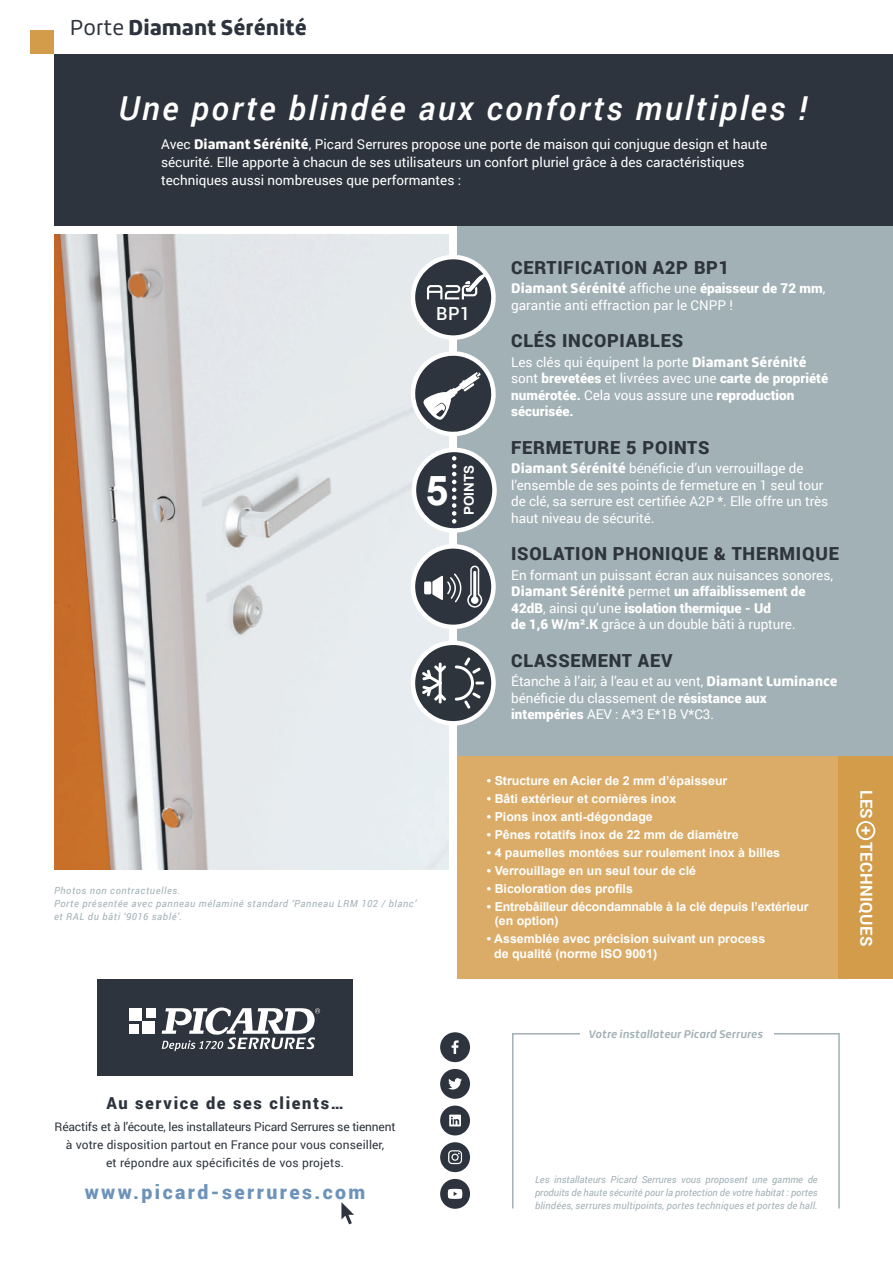
<style>
.page{position:relative;width:893px;height:1263px;background:#fff}
.page>*{position:absolute;margin:0;border:0;box-sizing:border-box;transform-origin:0 0}
.t1{font:700 41.1px "Arial";color:#fff}
.t2{font:italic 500 33px "Roboto";letter-spacing:.075em;color:#fff}
.t3{font:900 21px "Roihu";color:#2e343d}
.t4{font:900 19.5px "Roboto";letter-spacing:.125em;color:#6e93ba}
.t5{font:500 18.15px "Roboto";color:#fff}
.t6{font:900 18px "Roboto";letter-spacing:.04em;color:#2e343d}
.t7{font:900 16.5px "Roboto";letter-spacing:.1em;color:#2e343d}
.t8{font:700 16.5px "Roboto";letter-spacing:.025em;color:#fff}
.t9{font:13.5px/16.5px "Roboto";color:#fff}
.t10{font:900 13.5px "Roihu";color:#fff}
.t11{font:700 13.5px "Arial";color:#fff}
.t12{font:700 12.3px/14.2px "Arial";color:#fff}
.t13{font:12px/18px "Roboto";letter-spacing:.01em;color:#2e343d;text-align:center}
.t14{font:italic 700 10.8px "Roihu";letter-spacing:.005em;color:#a2b1b6}
.t15{font:italic 9.75px/13.2px "Roboto";letter-spacing:.06em;color:#a2b1b6;text-align:justify}
.s1{font-weight:400}
.s2{font-family:"Roihu";font-weight:900}
.s3{font-family:"Roboto";font-weight:400}
.s4{font-family:"Roboto"}
.s5{font-weight:900}
</style>
<div class="page">
<div style="left:54px;top:54px;width:839px;height:172px;background:#2e343d"></div>
<div style="left:512px;top:1033px;width:328px;height:176px;border:2px solid #a2b1b6"></div>
<div style="left:580px;top:1016px;width:193px;height:63px;background:#fff"></div>
<div style="left:30px;top:30px;width:24px;height:24px;background:#d39c4a"></div>
<svg style="left:341px;top:1202px;width:13px;height:22px"></svg>
<div style="left:97px;top:979px;width:256px;height:97px;background:#2e343d"></div>
<div style="left:130px;top:1008px;width:12px;height:13px;background:#fff"></div>
<div style="left:146px;top:1008px;width:9px;height:9px;background:#fff"></div>
<div style="left:130px;top:1024px;width:9px;height:10px;background:#fff"></div>
<div style="left:142px;top:1021px;width:13px;height:13px;background:#fff"></div>
<svg style="left:162px;top:1007px;width:158px;height:44px"></svg>
<svg style="left:440px;top:1032px;width:30px;height:30px"></svg>
<svg style="left:440px;top:1069px;width:30px;height:30px"></svg>
<svg style="left:440px;top:1105px;width:30px;height:30px"></svg>
<svg style="left:440px;top:1142px;width:30px;height:30px"></svg>
<svg style="left:440px;top:1179px;width:30px;height:30px"></svg>
<div style="left:458px;top:226px;width:435px;height:561px;background:#a2b1b6"></div>
<img style="left:54px;top:235px;width:395px;height:634px">
<svg style="left:406px;top:347px;width:90px;height:93px"></svg>
<svg style="left:413px;top:643px;width:80px;height:80px;fill:#2d343c"></svg>
<div style="left:411px;top:640px;width:85px;height:85px;border:4px solid #fff;border-radius:50%"></div>
<svg style="left:455px;top:657px;width:29px;height:51px"></svg>
<hr style="left:439px;top:663px;width:3px;height:40px;background:#fff">
<svg style="left:422px;top:665px;width:24px;height:36px"></svg>
<div style="left:413px;top:257px;width:80px;height:81px;background:#2e343d;border-radius:50%"></div>
<svg style="left:427px;top:274px;width:59px;height:25px"></svg>
<div style="left:411px;top:255px;width:85px;height:85px;border:4px solid #fff;border-radius:50%"></div>
<div style="left:414px;top:450px;width:80px;height:80px;background:#2e343d;border-radius:50%"></div>
<div style="left:412px;top:448px;width:85px;height:85px;border:4px solid #fff;border-radius:50%"></div>
<svg style="left:452px;top:456px;width:4px;height:67px"></svg>
<svg style="left:413px;top:546px;width:80px;height:81px;fill:#2e343d"></svg>
<div style="left:411px;top:544px;width:85px;height:85px;border:4px solid #fff;border-radius:50%"></div>
<div style="left:424px;top:581px;width:7px;height:13px;background:#fff;border-radius:2px"></div>
<svg style="left:432px;top:566px;width:50px;height:42px"></svg>
<div style="left:458px;top:756px;width:382px;height:223px;background:#dbac67"></div>
<div style="left:839px;top:756px;width:54px;height:223px;background:#d39c4a"></div>
<div style="left:856px;top:821px;width:19px;height:19px;border:2px solid #fff;border-radius:50%"></div>
<h3 class="t3" style="left:70px;top:16px;width:238px"><span class="s1">Porte</span> Diamant Sérénité</h3>
<h2 class="t2" style="left:119px;top:85px;width:690px">Une porte blindée aux conforts multiples !</h2>
<p class="t9" style="left:161px;top:135px;width:608px;line-height:18px">Avec <span class="s2">Diamant Sérénité</span>, Picard Serrures propose une porte de maison qui conjugue design et haute sécurité. Elle apporte à chacun de ses utilisateurs un confort pluriel grâce à des caractéristiques techniques aussi nombreuses que performantes :</p>
<h3 class="t5" style="left:436px;top:300px;width:36px">BP1</h3>
<h1 class="t1" style="left:426px;top:461px;width:24px">5</h1>
<p class="t11" style="left:460px;top:515px;width:52px;rotate:-90deg">POINTS</p>
<h3 class="t6" style="left:511px;top:255px;width:219px">CERTIFICATION A2P BP1</h3>
<p class="t10" style="left:511px;top:281px;width:316px">Diamant Sérénité <span class="s3">affiche une</span> <span class="s4">épaisseur de 72 mm</span><span class="s3">,</span></p>
<p class="t9" style="left:511px;top:296px;width:223px">garantie anti effraction par le CNPP !</p>
<h3 class="t6" style="left:511px;top:328px;width:173px">CLÉS INCOPIABLES</h3>
<p class="t9" style="left:511px;top:353px;width:319px">Les clés qui équipent la porte <span class="s2">Diamant Sérénité </span>sont <span class="s5">brevetées</span> et livrées avec une <span class="s5">carte de propriété numérotée.</span> Cela vous assure une <span class="s5">reproduction sécurisée.</span></p>
<h3 class="t6" style="left:511px;top:435px;width:200px">FERMETURE 5 POINTS</h3>
<p class="t9" style="left:511px;top:460px;width:319px"><span class="s2">Diamant Sérénité</span> bénéficie d’un verrouillage de l’ensemble de ses points de fermeture en 1 seul tour de clé, sa serrure est certifiée A2P *. Elle offre un très haut niveau de sécurité.</p>
<h3 class="t6" style="left:511px;top:541px;width:329px">ISOLATION PHONIQUE &amp; THERMIQUE</h3>
<p class="t9" style="left:511px;top:566px;width:323px">En formant un puissant écran aux nuisances sonores, <span class="s2">Diamant Sérénité</span> permet <span class="s5">un affaiblissement de 42dB</span>, ainsi qu’une <span class="s5">isolation thermique - Ud<br>de 1,6 W/m².K</span> grâce à un double bâti à rupture.</p>
<h3 class="t6" style="left:511px;top:647px;width:163px">CLASSEMENT AEV</h3>
<p class="t9" style="left:511px;top:673px;width:328px">Étanche à l’air, à l’eau et au vent, <span class="s2">Diamant Luminance </span>bénéficie du classement de <span class="s5">résistance aux intempéries</span> AEV : A*3 E*1B V*C3.</p>
<p class="t15" style="left:54px;top:884px;width:364px;text-align:left">Photos non contractuelles.<br>Porte présentée avec panneau mélaminé standard ‘Panneau LRM 102 / blanc’ et RAL du bâti ‘9016 sablé’.</p>
<p class="t12" style="left:487px;top:774px;width:242px">• Structure en Acier de 2 mm d’épaisseur</p>
<p class="t12" style="left:487px;top:792px;width:191px">• Bâti extérieur et cornières inox</p>
<p class="t12" style="left:487px;top:810px;width:167px">• Pions inox anti-dégondage</p>
<p class="t12" style="left:487px;top:828px;width:253px">• Pênes rotatifs inox de 22 mm de diamètre</p>
<p class="t12" style="left:487px;top:846px;width:295px">• 4 paumelles montées sur roulement inox à billes</p>
<p class="t12" style="left:487px;top:864px;width:211px">• Verrouillage en un seul tour de clé</p>
<p class="t12" style="left:487px;top:882px;width:147px">• Bicoloration des profils</p>
<p class="t12" style="left:495px;top:900px;width:315px;text-indent:-8px">• Entrebâilleur décondamnable à la clé depuis l’extérieur (en option)</p>
<p class="t12" style="left:494px;top:932px;width:272px;text-indent:-7px">• Assemblée avec précision suivant un process de qualité (norme ISO 9001)</p>
<p class="t8" style="left:878px;top:790px;width:158px;rotate:90deg">LES + TECHNIQUES</p>
<p class="t7" style="left:106px;top:1091px;width:239px">Au service de ses clients…</p>
<p class="t13" style="left:55px;top:1117px;width:342px">Réactifs et à l’écoute, les installateurs Picard Serrures se tiennent à votre disposition partout en France pour vous conseiller,<br>et répondre aux spécificités de vos projets.</p>
<h3 class="t4" style="left:85px;top:1178px;width:282px">www.picard-serrures.com</h3>
<p class="t14" style="left:588px;top:1027px;width:176px">Votre installateur Picard Serrures</p>
<p class="t15" style="left:535px;top:1172px;width:284px">Les installateurs Picard Serrures vous proposent une gamme de produits de haute sécurité pour la protection de votre habitat : portes blindées, serrures multipoints, portes techniques et portes de hall.</p>
</div>
